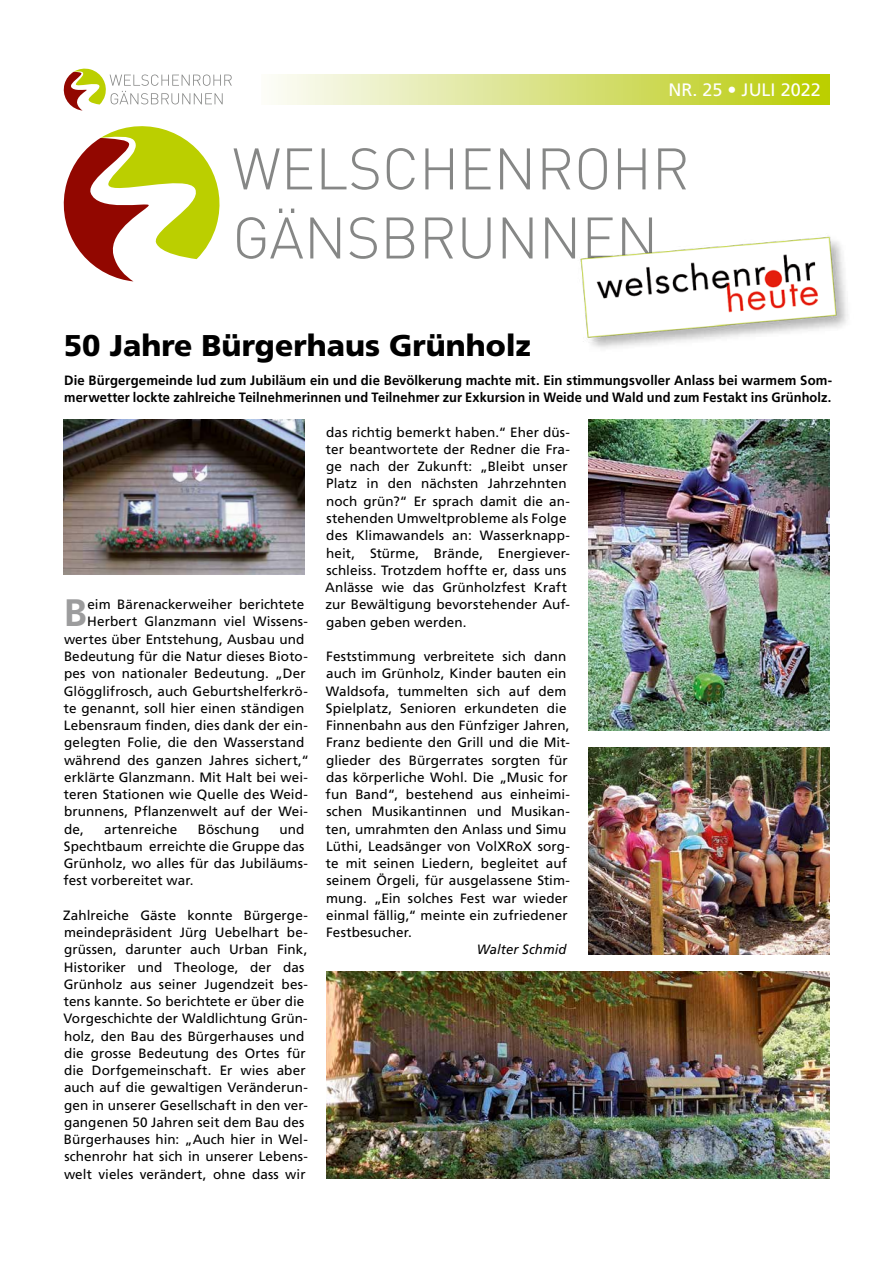
<style>
.page{position:relative;width:893px;height:1263px;background:#fff}
.page>*{position:absolute;margin:0;border:0;box-sizing:border-box;transform-origin:0 0}
.t1{font:700 38.25px "Frutiger LT Com";color:#9c9c9d}
.t2{font:900 30px "Frutiger LT Com";color:#000}
.t3{font:18px "Frutiger LT Com";color:#fff}
.t4{font:13.5px/17.2px "Frutiger LT Com";letter-spacing:.005em;color:#000}
.t5{font:700 13.5px/17.2px "Frutiger LT Com";letter-spacing:.01em;color:#000}
.t6{font:italic 13.5px "Frutiger LT Com";letter-spacing:.005em;color:#000}
</style>
<div class="page">
<div style="left:261px;top:74px;width:568px;height:30px;background:linear-gradient(to right,#fbfbff,#b9cb06)"></div>
<svg style="left:64px;top:69px;width:168px;height:42px"></svg>
<img style="left:64px;top:419px;width:241px;height:156px">
<svg style="left:234px;top:148px;width:46px;height:41px"></svg>
<svg style="left:287px;top:148px;width:25px;height:41px"></svg>
<svg style="left:322px;top:148px;width:57px;height:42px"></svg>
<svg style="left:387px;top:148px;width:28px;height:42px"></svg>
<svg style="left:425px;top:148px;width:28px;height:41px"></svg>
<svg style="left:466px;top:148px;width:24px;height:41px"></svg>
<svg style="left:500px;top:148px;width:30px;height:41px"></svg>
<svg style="left:543px;top:148px;width:27px;height:41px"></svg>
<svg style="left:579px;top:148px;width:28px;height:42px"></svg>
<svg style="left:618px;top:148px;width:27px;height:41px"></svg>
<svg style="left:658px;top:148px;width:28px;height:41px"></svg>
<svg style="left:237px;top:209px;width:66px;height:50px"></svg>
<svg style="left:310px;top:217px;width:30px;height:41px"></svg>
<svg style="left:349px;top:217px;width:28px;height:42px"></svg>
<svg style="left:387px;top:217px;width:27px;height:41px"></svg>
<svg style="left:425px;top:217px;width:28px;height:41px"></svg>
<svg style="left:462px;top:217px;width:29px;height:42px"></svg>
<svg style="left:503px;top:217px;width:29px;height:41px"></svg>
<svg style="left:545px;top:217px;width:30px;height:41px"></svg>
<svg style="left:588px;top:217px;width:25px;height:16px"></svg>
<svg style="left:622px;top:217px;width:30px;height:16px"></svg>
<svg style="left:64px;top:126px;width:156px;height:155px"></svg>
<img style="left:588px;top:419px;width:241px;height:311px">
<img style="left:326px;top:971px;width:503px;height:207px">
<img style="left:588px;top:747px;width:241px;height:207px">
<img style="left:580px;top:233px;width:268px;height:115px">
<h2 class="t2" style="left:64px;top:328px;width:469px">50 Jahre Bürgerhaus Grünholz</h2>
<h3 class="t3" style="left:669px;top:79px;width:154px">NR. 25 • JULI 2022</h3>
<p class="t5" style="left:64px;top:372px;width:770px">Die Bürgergemeinde lud zum Jubiläum ein und die Bevölkerung machte mit. Ein stimmungsvoller Anlass bei warmem Som&shy;merwetter lockte zahlreiche Teilnehmerinnen und Teilnehmer zur Exkursion in Weide und Wald und zum Festakt ins Grünholz.</p>
<h1 class="t1" style="left:64px;top:591px;width:25px">B</h1>
<p class="t4" style="left:87px;top:596px;width:219px">eim Bärenackerweiher berichtete</p>
<p class="t4" style="left:87px;top:613px;width:222px">Herbert Glanzmann viel Wissens-</p>
<p class="t4" style="left:64px;top:630px;width:242px">wertes über Entstehung, Ausbau und</p>
<p class="t4" style="left:64px;top:648px;width:245px">Bedeutung für die Natur dieses Bioto-</p>
<p class="t4" style="left:64px;top:665px;width:243px">pes von nationaler Bedeutung. „Der</p>
<p class="t4" style="left:64px;top:682px;width:246px">Glögglifrosch, auch Geburtshelferkrö-</p>
<p class="t4" style="left:64px;top:699px;width:242px">te genannt, soll hier einen ständigen</p>
<p class="t4" style="left:64px;top:717px;width:245px">Lebensraum finden, dies dank der ein-</p>
<p class="t4" style="left:64px;top:734px;width:242px">gelegten Folie, die den Wasserstand</p>
<p class="t4" style="left:64px;top:751px;width:246px">während des ganzen Jahres sichert,“</p>
<p class="t4" style="left:64px;top:768px;width:245px">erklärte Glanzmann. Mit Halt bei wei-</p>
<p class="t4" style="left:64px;top:786px;width:246px">teren Stationen wie Quelle des Weid-</p>
<p class="t4" style="left:64px;top:803px;width:245px">brunnens, Pflanzenwelt auf der Wei-</p>
<p class="t4" style="left:64px;top:820px;width:21px">de,</p>
<p class="t4" style="left:104px;top:820px;width:75px">artenreiche</p>
<p class="t4" style="left:198px;top:820px;width:63px">Böschung</p>
<p class="t4" style="left:64px;top:820px;width:246px;text-indent:216px">und<br>Spechtbaum erreichte die Gruppe das<br>Grünholz, wo alles für das Jubiläums&shy;fest vorbereitet war.</p>
<p class="t4" style="left:63px;top:906px;width:246px">Zahlreiche Gäste konnte Bürgerge&shy;meindepräsident Jürg Uebelhart be&shy;grüssen, darunter auch Urban Fink, Historiker und Theologe, der das Grünholz aus seiner Jugendzeit bes&shy;tens kannte. So berichtete er über die Vorgeschichte der Waldlichtung Grün&shy;holz, den Bau des Bürgerhauses und die grosse Bedeutung des Ortes für die Dorfgemeinschaft. Er wies aber auch auf die gewaltigen Veränderun&shy;gen in unserer Gesellschaft in den ver&shy;gangenen 50 Jahren seit dem Bau des Bürgerhauses hin: „Auch hier in Wel&shy;schenrohr hat sich in unserer Lebens&shy;welt vieles verändert, ohne dass wir</p>
<p class="t4" style="left:325px;top:423px;width:246px">das richtig bemerkt haben.“ Eher düs&shy;ter beantwortete der Redner die Fra&shy;ge nach der Zukunft: „Bleibt unser Platz in den nächsten Jahrzehnten noch grün?“ Er sprach damit die an&shy;stehenden Umweltprobleme als Folge des Klimawandels an: Wasserknapp&shy;heit, Stürme, Brände, Energiever&shy;schleiss. Trotzdem hoffte er, dass uns Anlässe wie das Grünholzfest Kraft zur Bewältigung bevorstehender Auf&shy;gaben geben werden.</p>
<p class="t4" style="left:326px;top:648px;width:246px">Feststimmung verbreitete sich dann auch im Grünholz, Kinder bauten ein Waldsofa, tummelten sich auf dem Spielplatz, Senioren erkundeten die Finnenbahn aus den Fünfziger Jahren, Franz bediente den Grill und die Mit&shy;glieder des Bürgerrates sorgten für das körperliche Wohl. Die „Music for fun Band“, bestehend aus einheimi&shy;schen Musikantinnen und Musikan&shy;ten, umrahmten den Anlass und Simu Lüthi, Leadsänger von VolXRoX sorg&shy;te mit seinen Liedern, begleitet auf seinem Örgeli, für ausgelassene Stim&shy;mung. „Ein solches Fest war wieder einmal fällig,“ meinte ein zufriedener Festbesucher.</p>
<p class="t6" style="left:477px;top:942px;width:91px">Walter Schmid</p>
</div>
